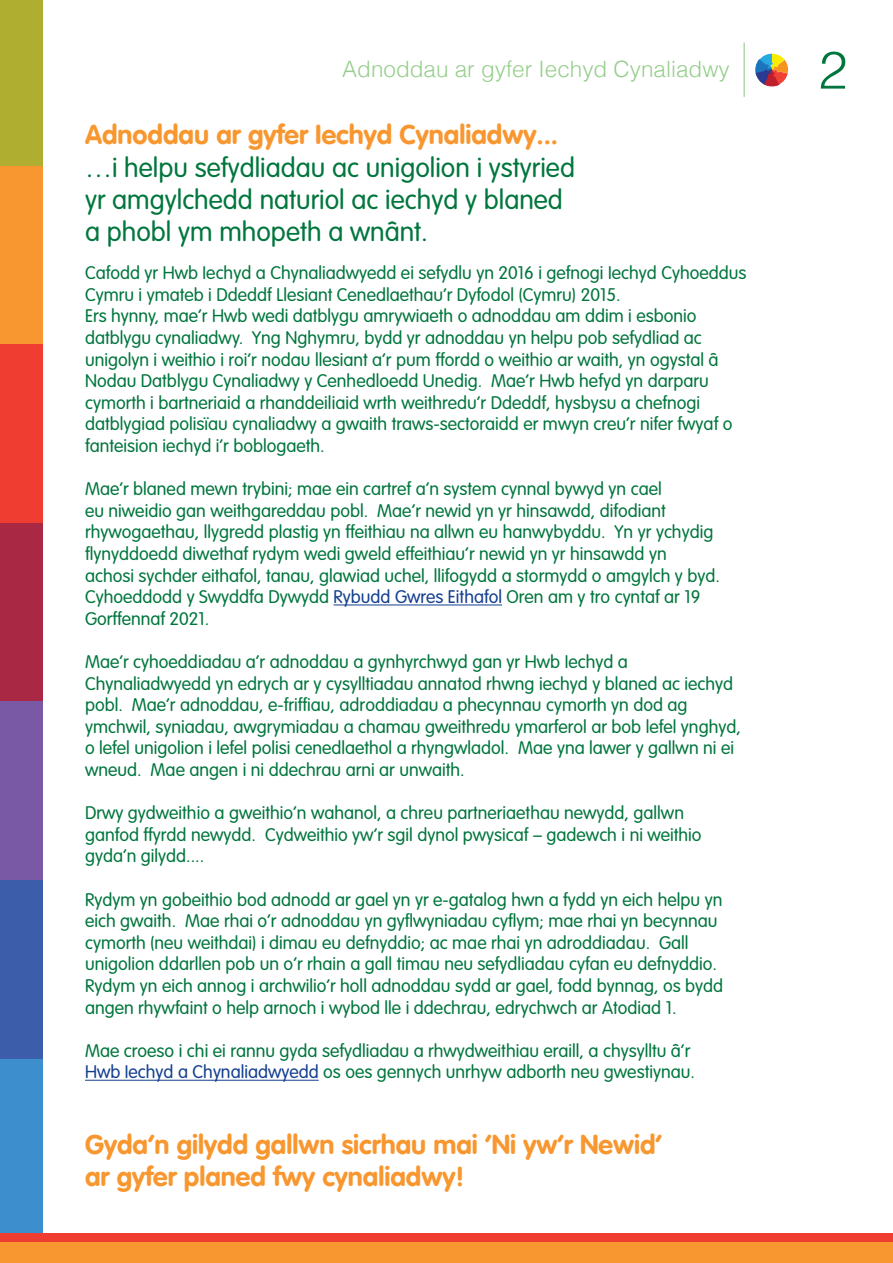
<style>
.page{position:relative;width:893px;height:1263px;background:#fff}
.page>*{position:absolute;margin:0;border:0;box-sizing:border-box;transform-origin:0 0}
.t1{font:300 52.5px "Helvetica LT";color:#00763d}
.t2{font:27px/32.4px "VAG Rounded Bold";color:#f8972f}
.t3{font:300 27px/32.4px "VAG Rounded Std";color:#00763d}
.t4{font:300 22.5px "Helvetica LT";color:#95ce8b}
.t5{font:300 18px/21.6px "VAG Rounded Std";color:#00763d}
.s1{color:#143f90}
</style>
<div class="page">
<div style="left:0;top:0;width:43px;height:166px;background:#afae31"></div>
<div style="left:0;top:166px;width:43px;height:178px;background:#f8972f"></div>
<div style="left:0;top:344px;width:43px;height:179px;background:#ef3e31"></div>
<div style="left:0;top:523px;width:43px;height:179px;background:#a92844"></div>
<div style="left:0;top:702px;width:43px;height:178px;background:#7958a5"></div>
<div style="left:0;top:880px;width:43px;height:179px;background:#3c5daa"></div>
<div style="left:0;top:1059px;width:43px;height:178px;background:#3d8ecd"></div>
<hr style="left:744px;top:43px;width:1px;height:54px;background:#95ce8b">
<div style="left:0;top:1242px;width:893px;height:21px;background:#f8972f"></div>
<div style="left:0;top:1233px;width:893px;height:9px;background:#ef3e31"></div>
<svg style="left:755px;top:54px;width:34px;height:32px"></svg>
<hr style="left:334px;top:604px;width:168px;height:1px;background:#143f90">
<hr style="left:85px;top:1080px;width:234px;height:1px;background:#143f90">
<p class="t4" style="left:342px;top:55px;width:389px">Adnoddau ar gyfer Iechyd Cynaliadwy</p>
<h1 class="t1" style="left:818px;top:37px;width:31px">2</h1>
<h2 class="t2" style="left:85px;top:118px;width:475px">Adnoddau ar gyfer Iechyd Cynaliadwy...</h2>
<h2 class="t3" style="left:85px;top:152px;width:491px">…i helpu sefydliadau ac unigolion i ystyried yr amgylchedd naturiol ac iechyd y blaned a phobl ym mhopeth a wnânt.</h2>
<p class="t5" style="left:85px;top:263px;width:663px">Cafodd yr Hwb Iechyd a Chynaliadwyedd ei sefydlu yn 2016 i gefnogi Iechyd Cyhoeddus Cymru i ymateb i Ddeddf Llesiant Cenedlaethau’r Dyfodol (Cymru) 2015.<br>Ers hynny, mae’r Hwb wedi datblygu amrywiaeth o adnoddau am ddim i esbonio datblygu cynaliadwy. Yng Nghymru, bydd yr adnoddau yn helpu pob sefydliad ac unigolyn i weithio i roi’r nodau llesiant a’r pum ffordd o weithio ar waith, yn ogystal â Nodau Datblygu Cynaliadwy y Cenhedloedd Unedig. Mae’r Hwb hefyd yn darparu cymorth i bartneriaid a rhanddeiliaid wrth weithredu’r Ddeddf, hysbysu a chefnogi datblygiad polisïau cynaliadwy a gwaith traws-sectoraidd er mwyn creu’r nifer fwyaf o fanteision iechyd i’r boblogaeth.</p>
<p class="t5" style="left:85px;top:479px;width:636px">Mae’r blaned mewn trybini; mae ein cartref a’n system cynnal bywyd yn cael<br>eu niweidio gan weithgareddau pobl. Mae’r newid yn yr hinsawdd, difodiant rhywogaethau, llygredd plastig yn ffeithiau na allwn eu hanwybyddu. Yn yr ychydig flynyddoedd diwethaf rydym wedi gweld effeithiau’r newid yn yr hinsawdd yn achosi sychder eithafol, tanau, glawiad uchel, llifogydd a stormydd o amgylch y byd.<br>Cyhoeddodd y Swyddfa Dywydd <span class="s1">Rybudd Gwres Eithafol</span> Oren am y tro cyntaf ar 19<br>Gorffennaf 2021.</p>
<p class="t5" style="left:85px;top:651px;width:657px">Mae’r cyhoeddiadau a’r adnoddau a gynhyrchwyd gan yr Hwb Iechyd a Chynaliadwyedd yn edrych ar y cysylltiadau annatod rhwng iechyd y blaned ac iechyd pobl. Mae’r adnoddau, e-friffiau, adroddiadau a phecynnau cymorth yn dod ag ymchwil, syniadau, awgrymiadau a chamau gweithredu ymarferol ar bob lefel ynghyd, o lefel unigolion i lefel polisi cenedlaethol a rhyngwladol. Mae yna lawer y gallwn ni ei wneud. Mae angen i ni ddechrau arni ar unwaith.</p>
<p class="t5" style="left:85px;top:803px;width:618px">Drwy gydweithio a gweithio’n wahanol, a chreu partneriaethau newydd, gallwn ganfod ffyrdd newydd. Cydweithio yw’r sgil dynol pwysicaf – gadewch i ni weithio gyda’n gilydd....</p>
<p class="t5" style="left:85px;top:889px;width:640px">Rydym yn gobeithio bod adnodd ar gael yn yr e-gatalog hwn a fydd yn eich helpu yn eich gwaith. Mae rhai o’r adnoddau yn gyflwyniadau cyflym; mae rhai yn becynnau cymorth (neu weithdai) i dimau eu defnyddio; ac mae rhai yn adroddiadau. Gall unigolion ddarllen pob un o’r rhain a gall timau neu sefydliadau cyfan eu defnyddio.<br>Rydym yn eich annog i archwilio’r holl adnoddau sydd ar gael, fodd bynnag, os bydd angen rhywfaint o help arnoch i wybod lle i ddechrau, edrychwch ar Atodiad 1.</p>
<p class="t5" style="left:85px;top:1040px;width:611px">Mae croeso i chi ei rannu gyda sefydliadau a rhwydweithiau eraill, a chysylltu â’r<br><span class="s1">Hwb Iechyd a Chynaliadwyedd</span> os oes gennych unrhyw adborth neu gwestiynau.</p>
<h2 class="t2" style="left:85px;top:1128px;width:579px">Gyda’n gilydd gallwn sicrhau mai ‘Ni yw’r Newid’ ar gyfer planed fwy cynaliadwy!</h2>
</div>
